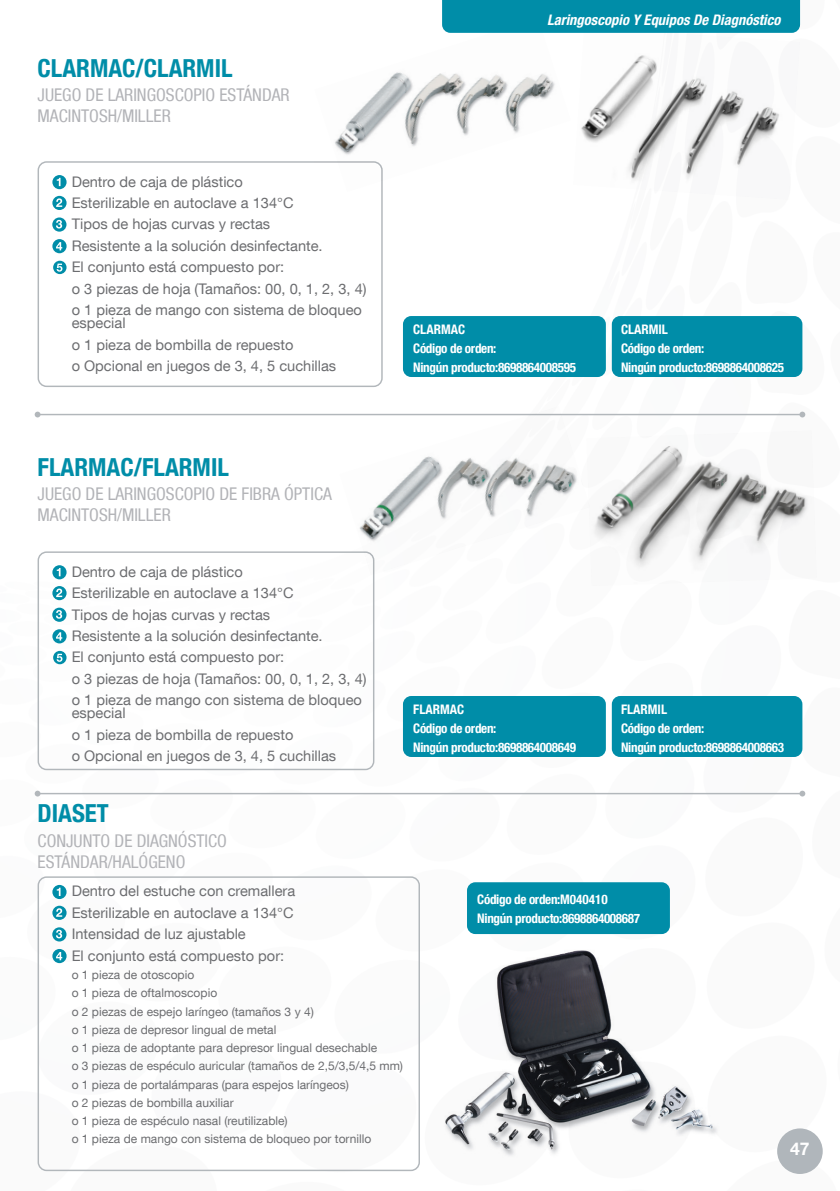
<style>
.page{position:relative;width:840px;height:1191px;background:#fff}
.page>*{position:absolute;margin:0;border:0;box-sizing:border-box;transform-origin:0 0}
.t1{font:700 condensed 24.8px "Helvetica Neue LT Com";color:#008da8}
.t2{font:condensed 17.6px/21px "Helvetica Neue LT Com";color:#b2b3b7}
.t3{font:700 17.6px "Helvetica Neue LT Com";color:#fff}
.t4{font:14.6px/21.4px "Helvetica Neue LT Com";color:#6c6d70}
.t5{font:italic 700 condensed 14.6px "Helvetica Neue LT Com";color:#fff}
.t6{font:700 condensed 13.2px/19px "Helvetica Neue LT Com";letter-spacing:-.025em;color:#fff}
.t7{font:12px/18.2px "Helvetica Neue LT Com";color:#6c6d70}
</style>
<div class="page">
<div style="left:776px;top:1128px;width:46px;height:46px;background:#b0b6bb;border-radius:50%"></div>
<div style="left:38px;top:161px;width:344px;height:226px;border:1px solid #b2b7bb;border-radius:8px"></div>
<div style="left:38px;top:551px;width:336px;height:219px;border:1px solid #b2b7bb;border-radius:8px"></div>
<div style="left:38px;top:876px;width:382px;height:295px;border:1px solid #b2b7bb;border-radius:8px"></div>
<hr style="left:38px;top:414px;width:763px;height:1px;background:#b2b7bb">
<svg style="left:35px;top:411px;width:5px;height:6px"></svg>
<svg style="left:799px;top:411px;width:5px;height:6px"></svg>
<hr style="left:38px;top:793px;width:763px;height:1px;background:#b2b7bb">
<svg style="left:35px;top:790px;width:5px;height:6px"></svg>
<svg style="left:799px;top:790px;width:5px;height:6px"></svg>
<div style="left:611px;top:316px;width:191px;height:61px;background:#008da8;border-radius:8px"></div>
<div style="left:611px;top:696px;width:191px;height:61px;background:#008da8;border-radius:8px"></div>
<div style="left:403px;top:316px;width:202px;height:61px;background:#008da8;border-radius:8px"></div>
<div style="left:403px;top:696px;width:202px;height:61px;background:#008da8;border-radius:8px"></div>
<div style="left:466px;top:882px;width:203px;height:52px;background:#008da8;border-radius:8px"></div>
<svg style="left:52px;top:175px;width:15px;height:14px"></svg>
<svg style="left:52px;top:565px;width:15px;height:14px"></svg>
<svg style="left:52px;top:885px;width:15px;height:14px"></svg>
<svg style="left:52px;top:196px;width:15px;height:14px"></svg>
<svg style="left:52px;top:586px;width:15px;height:14px"></svg>
<svg style="left:52px;top:905px;width:15px;height:15px"></svg>
<svg style="left:52px;top:217px;width:14px;height:15px"></svg>
<svg style="left:52px;top:607px;width:14px;height:15px"></svg>
<svg style="left:52px;top:927px;width:14px;height:14px"></svg>
<svg style="left:52px;top:239px;width:15px;height:14px"></svg>
<svg style="left:52px;top:629px;width:15px;height:14px"></svg>
<svg style="left:52px;top:949px;width:15px;height:14px"></svg>
<svg style="left:57px;top:178px;width:3px;height:8px"></svg>
<svg style="left:57px;top:568px;width:3px;height:8px"></svg>
<svg style="left:57px;top:887px;width:3px;height:9px"></svg>
<svg style="left:56px;top:198px;width:6px;height:9px"></svg>
<svg style="left:56px;top:588px;width:6px;height:9px"></svg>
<svg style="left:56px;top:908px;width:6px;height:8px"></svg>
<svg style="left:56px;top:220px;width:6px;height:8px"></svg>
<svg style="left:56px;top:610px;width:6px;height:8px"></svg>
<svg style="left:56px;top:929px;width:6px;height:9px"></svg>
<svg style="left:56px;top:242px;width:6px;height:8px"></svg>
<svg style="left:56px;top:632px;width:6px;height:8px"></svg>
<svg style="left:56px;top:952px;width:6px;height:8px"></svg>
<svg style="left:53px;top:261px;width:13px;height:13px"></svg>
<svg style="left:53px;top:651px;width:13px;height:13px"></svg>
<svg style="left:57px;top:264px;width:5px;height:8px"></svg>
<svg style="left:57px;top:654px;width:5px;height:8px"></svg>
<img style="left:314px;top:72px;width:241px;height:120px">
<img style="left:581px;top:55px;width:198px;height:126px">
<img style="left:594px;top:446px;width:214px;height:122px">
<img style="left:339px;top:413px;width:250px;height:162px">
<img style="left:445px;top:950px;width:273px;height:206px">
<div style="left:442px;top:0;width:357px;height:33px;background:#008da8"></div>
<h1 class="t1" style="left:38px;top:53px;width:196px">CLARMAC/CLARMIL</h1>
<p class="t2" style="left:38px;top:84px;width:253px">JUEGO DE LARINGOSCOPIO ESTÁNDAR<br>MACINTOSH/MILLER</p>
<p class="t4" style="left:72px;top:170px;width:296px">Dentro de caja de plástico<br>Esterilizable en autoclave a 134°C<br>Tipos de hojas curvas y rectas<br>Resistente a la solución desinfectante.<br>El conjunto está compuesto por:<br>o 3 piezas de hoja (Tamaños: 00, 0, 1, 2, 3, 4) o 1 pieza de mango con sistema de bloqueo</p>
<p class="t4" style="left:72px;top:312px;width:266px">especial<br>o 1 pieza de bombilla de repuesto<br>o Opcional en juegos de 3, 4, 5 cuchillas</p>
<p class="t5" style="left:547px;top:11px;width:235px">Laringoscopio Y Equipos De Diagnóstico</p>
<p class="t6" style="left:413px;top:319px;width:164px">CLARMAC<br>Código de orden:<br>Ningún producto:8698864008595</p>
<p class="t6" style="left:620px;top:319px;width:164px">CLARMIL<br>Código de orden:<br>Ningún producto:8698864008625</p>
<h1 class="t1" style="left:38px;top:452px;width:193px">FLARMAC/FLARMIL</h1>
<p class="t2" style="left:38px;top:483px;width:295px">JUEGO DE LARINGOSCOPIO DE FIBRA ÓPTICA<br>MACINTOSH/MILLER</p>
<p class="t4" style="left:72px;top:560px;width:296px">Dentro de caja de plástico<br>Esterilizable en autoclave a 134°C<br>Tipos de hojas curvas y rectas<br>Resistente a la solución desinfectante.<br>El conjunto está compuesto por:<br>o 3 piezas de hoja (Tamaños: 00, 0, 1, 2, 3, 4) o 1 pieza de mango con sistema de bloqueo</p>
<p class="t4" style="left:72px;top:702px;width:266px">especial<br>o 1 pieza de bombilla de repuesto<br>o Opcional en juegos de 3, 4, 5 cuchillas</p>
<p class="t6" style="left:413px;top:699px;width:164px">FLARMAC<br>Código de orden:<br>Ningún producto:8698864008649</p>
<p class="t6" style="left:620px;top:699px;width:164px">FLARMIL<br>Código de orden:<br>Ningún producto:8698864008663</p>
<h1 class="t1" style="left:38px;top:799px;width:73px">DIASET</h1>
<p class="t2" style="left:38px;top:829px;width:191px">CONJUNTO DE DIAGNÓSTICO<br>ESTÁNDAR/HALÓGENO</p>
<p class="t4" style="left:72px;top:880px;width:225px">Dentro del estuche con cremallera<br>Esterilizable en autoclave a 134°C<br>Intensidad de luz ajustable<br>El conjunto está compuesto por:</p>
<p class="t7" style="left:72px;top:965px;width:332px">o 1 pieza de otoscopio<br>o 1 pieza de oftalmoscopio<br>o 2 piezas de espejo laríngeo (tamaños 3 y 4)<br>o 1 pieza de depresor lingual de metal<br>o 1 pieza de adoptante para depresor lingual desechable<br>o 3 piezas de espéculo auricular (tamaños de 2,5/3,5/4,5 mm) o 1 pieza de portalámparas (para espejos laríngeos)<br>o 2 piezas de bombilla auxiliar<br>o 1 pieza de espéculo nasal (reutilizable)<br>o 1 pieza de mango con sistema de bloqueo por tornillo</p>
<p class="t6" style="left:477px;top:890px;width:164px">Código de orden:M040410<br>Ningún producto:8698864008687</p>
<p class="t3" style="left:789px;top:1137px;width:21px">47</p>
</div>
